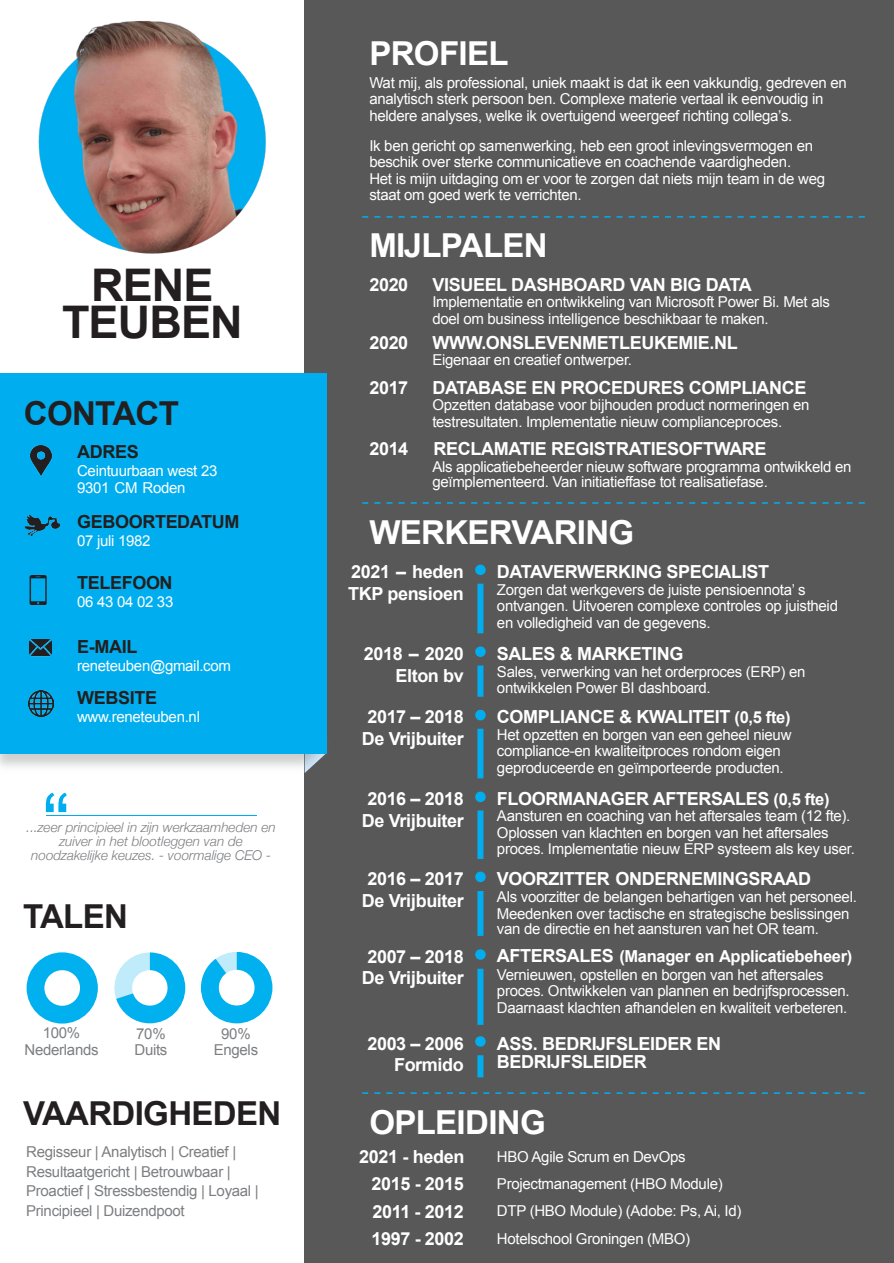
<style>
.page{position:relative;width:894px;height:1263px;background:#fff}
.page>*{position:absolute;margin:0;border:0;box-sizing:border-box;transform-origin:0 0}
.t1{font:82.95px "Arial";color:#00aeef}
.t2{font:700 45px/37.5px "Arial";letter-spacing:-.02em;color:#231f20;text-align:center}
.t3{font:700 33px "Arial";letter-spacing:-.02em;color:#fff}
.t4{font:700 33px "Arial";letter-spacing:-.02em;color:#231f20}
.t5{font:700 18px/21.6px "Arial";letter-spacing:-.02em;color:#fff;text-align:center}
.t6{font:700 18px "Arial";letter-spacing:-.02em;color:#231f20}
.t7{font:700 16.5px "Arial";letter-spacing:-.02em;color:#fff}
.t8{font:15px/16.5px "Arial";letter-spacing:-.02em;color:#fff}
.t9{font:15px/16.5px "Arial";letter-spacing:-.02em;color:#7c7e81;text-align:center}
.t10{font:italic 300 13.5px/14px "Helvetica Neue";color:#7c7e81;text-align:center}
.s1{font-size:16.5px}
.s2{font-size:18px}
</style>
<div class="page">
<div style="left:304px;top:0;width:589px;height:1263px;background:#595858"></div>
<img style="left:0;top:734px;width:327px;height:39px">
<div style="left:0;top:373px;width:326px;height:380px;background:#00aeef"></div>
<img style="left:29px;top:575px;width:18px;height:29px">
<img style="left:29px;top:445px;width:24px;height:30px">
<img style="left:25px;top:514px;width:35px;height:22px">
<img style="left:30px;top:639px;width:22px;height:18px">
<img style="left:28px;top:691px;width:26px;height:25px">
<svg style="left:114px;top:951px;width:159px;height:73px"></svg>
<svg style="left:26px;top:952px;width:72px;height:72px"></svg>
<div style="left:477px;top:729px;width:6px;height:49px;background:#00aeef"></div>
<div style="left:477px;top:584px;width:6px;height:49px;background:#00aeef"></div>
<div style="left:477px;top:810px;width:6px;height:49px;background:#00aeef"></div>
<div style="left:477px;top:969px;width:6px;height:56px;background:#00aeef"></div>
<div style="left:477px;top:1055px;width:6px;height:22px;background:#00aeef"></div>
<div style="left:477px;top:665px;width:6px;height:32px;background:#00aeef"></div>
<div style="left:475px;top:710px;width:10px;height:10px;background:#00aeef;border:2px solid #00aeef;border-radius:50%"></div>
<div style="left:475px;top:792px;width:10px;height:10px;background:#00aeef;border:2px solid #00aeef;border-radius:50%"></div>
<div style="left:475px;top:949px;width:10px;height:11px;background:#00aeef;border:2px solid #00aeef;border-radius:50%"></div>
<div style="left:475px;top:1036px;width:10px;height:11px;background:#00aeef;border:2px solid #00aeef;border-radius:50%"></div>
<div style="left:475px;top:646px;width:10px;height:11px;background:#00aeef;border:2px solid #00aeef;border-radius:50%"></div>
<div style="left:475px;top:565px;width:10px;height:10px;background:#00aeef;border:2px solid #00aeef;border-radius:50%"></div>
<svg style="left:362px;top:502px;width:502px;height:2px"></svg>
<svg style="left:362px;top:216px;width:502px;height:2px"></svg>
<svg style="left:362px;top:1092px;width:502px;height:2px"></svg>
<img style="left:38px;top:21px;width:228px;height:232px">
<div style="left:477px;top:891px;width:6px;height:45px;background:#00aeef"></div>
<div style="left:475px;top:872px;width:10px;height:10px;background:#00aeef;border:2px solid #00aeef;border-radius:50%"></div>
<hr style="left:46px;top:815px;width:210px;height:1px;background:#00aeef">
<h2 class="t2" style="left:62px;top:270px;width:182px">RENE<br>TEUBEN</h2>
<h3 class="t4" style="left:24px;top:401px;width:156px">CONTACT</h3>
<p class="t6" style="left:77px;top:445px;width:63px">ADRES</p>
<p class="t8" style="left:77px;top:464px;width:142px">Ceintuurbaan west 23<br>9301 CM Roden</p>
<p class="t6" style="left:77px;top:515px;width:164px">GEBOORTEDATUM</p>
<p class="t8" style="left:77px;top:534px;width:75px">07 juli 1982</p>
<p class="t6" style="left:77px;top:575px;width:97px">TELEFOON</p>
<p class="t8" style="left:77px;top:594px;width:98px">06 43 04 02 33</p>
<p class="t6" style="left:77px;top:639px;width:62px">E-MAIL</p>
<p class="t8" style="left:77px;top:658px;width:155px">reneteuben@gmail.com</p>
<p class="t6" style="left:77px;top:691px;width:81px">WEBSITE</p>
<p class="t8" style="left:77px;top:710px;width:124px">www.reneteuben.nl</p>
<h1 class="t1" style="left:42px;top:793px;width:29px">“</h1>
<p class="t10" style="left:27px;top:820px;width:250px">...zeer principieel in zĳn werkzaamheden en zuiver in het blootleggen van de noodzakelĳke keuzes. - voormalige CEO -</p>
<h3 class="t4" style="left:23px;top:904px;width:106px">TALEN</h3>
<p class="t9" style="left:24px;top:1026px;width:76px">100%<br>Nederlands</p>
<p class="t9" style="left:134px;top:1026px;width:34px;text-align:left">70%<br>Duits</p>
<p class="t9" style="left:214px;top:1026px;width:46px">90%<br>Engels</p>
<h3 class="t4" style="left:23px;top:1101px;width:259px">VAARDIGHEDEN</h3>
<p class="t9" style="left:26px;top:1143px;width:234px;line-height:19.5px;text-align:left">Regisseur | Analytisch | Creatief | Resultaatgericht | Betrouwbaar | Proactief | Stressbestendig | Loyaal | Principieel | Duizendpoot</p>
<h3 class="t3" style="left:369px;top:41px;width:141px">PROFIEL</h3>
<p class="t8" style="left:369px;top:75px;width:478px">Wat mĳ, als professional, uniek maakt is dat ik een vakkundig, gedreven en analytisch sterk persoon ben. Complexe materie vertaal ik eenvoudig in heldere analyses, welke ik overtuigend weergeef richting collega’s.</p>
<p class="t8" style="left:369px;top:138px;width:457px">Ik ben gericht op samenwerking, heb een groot inlevingsvermogen en beschik over sterke communicatieve en coachende vaardigheden.<br>Het is mĳn uitdaging om er voor te zorgen dat niets mĳn team in de weg staat om goed werk te verrichten.</p>
<h3 class="t3" style="left:369px;top:233px;width:180px">MĲLPALEN</h3>
<p class="t5" style="left:369px;top:275px;width:40px">2020</p>
<p class="t5" style="left:432px;top:275px;width:321px">VISUEEL DASHBOARD VAN BIG DATA</p>
<p class="t8" style="left:432px;top:295px;width:399px">Implementatie en ontwikkeling van Microsoft Power Bi. Met als doel om business intelligence beschikbaar te maken.</p>
<p class="t5" style="left:369px;top:334px;width:40px">2020</p>
<p class="t5" style="left:432px;top:333px;width:306px">WWW.ONSLEVENMETLEUKEMIE.NL</p>
<p class="t8" style="left:432px;top:353px;width:201px">Eigenaar en creatief ontwerper.</p>
<p class="t5" style="left:369px;top:378px;width:40px">2017</p>
<p class="t5" style="left:432px;top:378px;width:375px">DATABASE EN PROCEDURES COMPLIANCE</p>
<p class="t8" style="left:432px;top:398px;width:378px">Opzetten database voor bĳhouden product normeringen en testresultaten. Implementatie nieuw complianceproces.</p>
<p class="t5" style="left:369px;top:439px;width:40px">2014</p>
<p class="t5" style="left:433px;top:439px;width:334px">RECLAMATIE REGISTRATIESOFTWARE</p>
<p class="t8" style="left:432px;top:461px;width:420px;line-height:15px">Als applicatiebeheerder nieuw software programma ontwikkeld en geïmplementeerd. Van initiatieffase tot realisatiefase.</p>
<h3 class="t3" style="left:369px;top:520px;width:266px">WERKERVARING</h3>
<p class="t5" style="left:348px;top:563px;width:117px;text-align:left">2021 – heden<br>TKP pensioen</p>
<p class="t5" style="left:496px;top:563px;width:274px">DATAVERWERKING SPECIALIST</p>
<p class="t8" style="left:496px;top:583px;width:342px">Zorgen dat werkgevers de juiste pensioennota’ s ontvangen. Uitvoeren complexe controles op juistheid en volledigheid van de gegevens.</p>
<p class="t5" style="left:363px;top:645px;width:102px;text-align:right">2018 – 2020<br>Elton bv</p>
<p class="t5" style="left:496px;top:645px;width:188px">SALES &amp; MARKETING</p>
<p class="t8" style="left:496px;top:664px;width:310px">Sales, verwerking van het orderproces (ERP) en ontwikkelen Power BI dashboard.</p>
<p class="t5" style="left:361px;top:708px;width:104px">2017 – 2018<br>De Vrĳbuiter</p>
<p class="t5" style="left:496px;top:708px;width:295px">COMPLIANCE &amp; KWALITEIT <span class="s1">(0,5 fte)</span></p>
<p class="t8" style="left:496px;top:728px;width:296px">Het opzetten en borgen van een geheel nieuw compliance-en kwaliteitproces rondom eigen geproduceerde en geïmporteerde producten.</p>
<p class="t5" style="left:361px;top:789px;width:104px">2016 – 2018<br>De Vrĳbuiter</p>
<p class="t5" style="left:496px;top:789px;width:334px">FLOORMANAGER AFTERSALES <span class="s1">(0,5 fte)</span></p>
<p class="t8" style="left:496px;top:809px;width:359px">Aansturen en coaching van het aftersales team (12 fte).<br>Oplossen van klachten en borgen van het aftersales proces. Implementatie nieuw ERP systeem als key user.</p>
<p class="t5" style="left:361px;top:870px;width:104px">2016 – 2017<br>De Vrĳbuiter</p>
<p class="t5" style="left:496px;top:869px;width:315px">VOORZITTER ONDERNEMINGSRAAD</p>
<p class="t8" style="left:496px;top:890px;width:361px">Als voorzitter de belangen behartigen van het personeel.<br>Meedenken over tactische en strategische beslissingen</p>
<p class="t8" style="left:496px;top:921px;width:323px">van de directie en het aansturen van het OR team.</p>
<p class="t5" style="left:361px;top:947px;width:104px">2007 – 2018<br>De Vrĳbuiter</p>
<p class="t5" style="left:367px;top:1034px;width:98px;text-align:right">2003 – 2006<br>Formido</p>
<p class="t7" style="left:496px;top:950px;width:357px"><span class="s2">AFTERSALES</span> (Manager en Applicatiebeheer)</p>
<p class="t8" style="left:496px;top:967px;width:354px">Vernieuwen, opstellen en borgen van het aftersales proces. Ontwikkelen van plannen en bedrĳfsprocessen.<br>Daarnaast klachten afhandelen en kwaliteit verbeteren.</p>
<p class="t5" style="left:496px;top:1036px;width:225px;line-height:18px;text-align:left">ASS. BEDRĲFSLEIDER EN<br>BEDRĲFSLEIDER</p>
<h3 class="t3" style="left:369px;top:1110px;width:178px">OPLEIDING</h3>
<p class="t5" style="left:359px;top:1148px;width:107px">2021 - heden</p>
<p class="t8" style="left:496px;top:1150px;width:190px">HBO Agile Scrum en DevOps</p>
<p class="t5" style="left:371px;top:1172px;width:94px;line-height:27.3px;text-align:left">2015 - 2015<br>2011 - 2012</p>
<p class="t8" style="left:496px;top:1177px;width:227px">Projectmanagement (HBO Module)</p>
<p class="t8" style="left:496px;top:1204px;width:246px">DTP (HBO Module) (Adobe: Ps, Ai, Id)</p>
<p class="t5" style="left:371px;top:1229px;width:94px">1997 - 2002</p>
<p class="t8" style="left:496px;top:1231px;width:195px">Hotelschool Groningen (MBO)</p>
</div>
